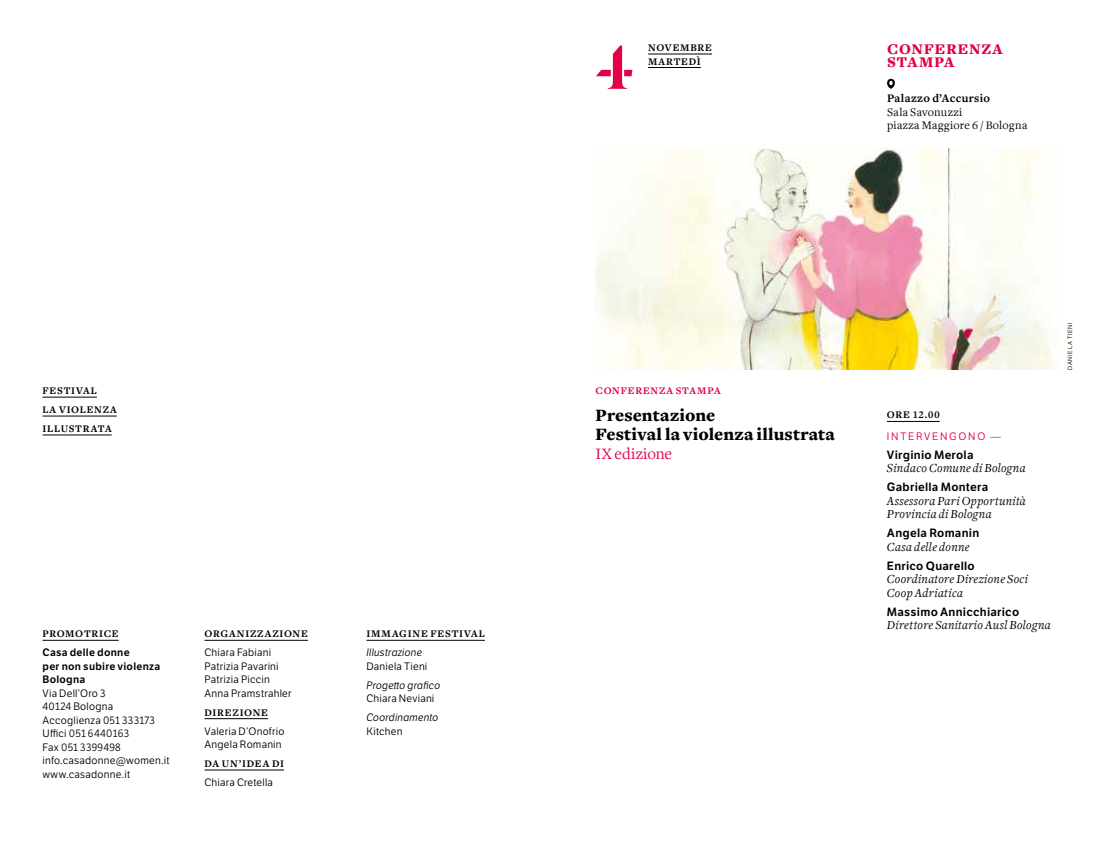
<style>
.page{position:relative;width:1106px;height:851px;background:#fff}
.page>*{position:absolute;margin:0;border:0;box-sizing:border-box;transform-origin:0 0}
.t1{font:500 67.8px "Dala Floda";color:#e30045}
.t2{font:900 18px/18.9px "Freight Text";letter-spacing:.01em;color:#000}
.t3{font:16.5px "Freight Text";color:#e30045}
.t4{font:900 15.3px/13.5px "Freight Text";letter-spacing:.065em;color:#e30045}
.t5{font:italic 12.75px/13.5px "Freight Text";letter-spacing:.02em;color:#000}
.t6{font:12px/13.5px "Freight Text";letter-spacing:.025em;color:#000}
.t7{font:700 12px "Freight Text";letter-spacing:.03em;color:#000}
.t8{font:600 11.7px "LFT Etica";letter-spacing:.02em;color:#000}
.t9{font:10.5px/13.5px "LFT Etica";letter-spacing:.02em;color:#000}
.t10{font:10.5px/18.9px "Freight Text Bold SC";letter-spacing:.075em;color:#000}
.t11{font:600 10.5px/13.5px "LFT Etica";letter-spacing:.025em;color:#000}
.t12{font:italic 10.5px "LFT Etica";letter-spacing:.02em;color:#000}
.t13{font:700 10.5px "Freight Text";letter-spacing:.075em;color:#e30045}
.t14{font:10.5px "LFT Etica";color:#e30045}
.t15{font:6px "LFT Etica";color:#000}
</style>
<div class="page">
<img style="left:595px;top:148px;width:460px;height:222px">
<svg style="left:887px;top:79px;width:7px;height:10px"></svg>
<hr style="left:648px;top:54px;width:64px;height:1px;background:#000">
<hr style="left:648px;top:67px;width:52px;height:1px;background:#000">
<hr style="left:887px;top:421px;width:52px;height:1px;background:#000">
<hr style="left:43px;top:640px;width:76px;height:1px;background:#000">
<hr style="left:204px;top:640px;width:104px;height:1px;background:#000">
<hr style="left:204px;top:718px;width:64px;height:1px;background:#000">
<hr style="left:204px;top:769px;width:80px;height:1px;background:#000">
<hr style="left:366px;top:640px;width:119px;height:1px;background:#000">
<hr style="left:43px;top:397px;width:54px;height:1px;background:#000">
<hr style="left:43px;top:416px;width:74px;height:1px;background:#000">
<hr style="left:43px;top:434px;width:69px;height:1px;background:#000">
<p class="t10" style="left:43px;top:381px;width:76px">FESTIVAL<br>LA VIOLENZA<br>ILLUSTRATA</p>
<p class="t10" style="left:43px;top:624px;width:78px">PROMOTRICE</p>
<p class="t11" style="left:43px;top:645px;width:119px">Casa delle donne<br>per non subire violenza<br>Bologna</p>
<p class="t9" style="left:43px;top:686px;width:128px">Via Dell’Oro 3<br>40124 Bologna<br>Accoglienza 051 333173<br>Uffici 051 6440163<br>Fax 051 3399498 info.casadonne@women.it www.casadonne.it</p>
<p class="t10" style="left:204px;top:624px;width:105px">ORGANIZZAZIONE</p>
<p class="t9" style="left:204px;top:646px;width:88px">Chiara Fabiani<br>Patrizia Pavarini<br>Patrizia Piccin<br>Anna Pramstrahler</p>
<p class="t10" style="left:204px;top:703px;width:65px">DIREZIONE</p>
<p class="t9" style="left:204px;top:724px;width:81px">Valeria D’Onofrio<br>Angela Romanin</p>
<p class="t10" style="left:204px;top:754px;width:81px">DA UN’IDEA DI</p>
<p class="t9" style="left:204px;top:775px;width:70px">Chiara Cretella</p>
<p class="t10" style="left:366px;top:624px;width:120px">IMMAGINE FESTIVAL</p>
<p class="t12" style="left:366px;top:646px;width:57px">Illustrazione</p>
<p class="t9" style="left:366px;top:659px;width:62px">Daniela Tieni</p>
<p class="t12" style="left:366px;top:678px;width:75px">Progetto grafico</p>
<p class="t9" style="left:366px;top:692px;width:69px">Chiara Neviani</p>
<p class="t12" style="left:366px;top:711px;width:73px">Coordinamento</p>
<p class="t9" style="left:366px;top:724px;width:38px">Kitchen</p>
<h1 class="t1" style="left:596px;top:22px;width:39px">4</h1>
<h3 class="t4" style="left:887px;top:42px;width:117px">CONFERENZA<br>STAMPA</h3>
<p class="t7" style="left:887px;top:92px;width:104px">Palazzo d’Accursio</p>
<p class="t6" style="left:887px;top:105px;width:142px">Sala Savonuzzi<br>piazza Maggiore 6 / Bologna</p>
<p class="t10" style="left:648px;top:41px;width:65px;line-height:13.5px">NOVEMBRE<br>MARTEDÌ</p>
<p class="t13" style="left:595px;top:385px;width:56px">CONFERENZ</p>
<p class="t13" style="left:666px;top:385px;width:56px">A STAMPA</p>
<h2 class="t2" style="left:595px;top:406px;width:241px">Presentazione<br>Festival la violenza illustrata</h2>
<h3 class="t3" style="left:595px;top:444px;width:78px">IX edizione</h3>
<p class="t10" style="left:887px;top:406px;width:54px">ORE 12.00</p>
<p class="t14" style="left:887px;top:430px;width:13px">Inter</p>
<p class="t14" style="left:924px;top:430px;width:17px">veng</p>
<p class="t14" style="left:958px;top:430px;width:44px">ono —</p>
<p class="t8" style="left:887px;top:447px;width:88px">Virginio Merola</p>
<p class="t5" style="left:887px;top:462px;width:140px">Sindaco Comune di Bologna</p>
<p class="t8" style="left:887px;top:480px;width:103px">Gabriella Montera</p>
<p class="t5" style="left:887px;top:494px;width:140px">Assessora Pari Opportunità<br>Provincia di Bologna</p>
<p class="t8" style="left:887px;top:526px;width:94px">Angela Romanin</p>
<p class="t5" style="left:887px;top:540px;width:84px">Casa delle donne</p>
<p class="t8" style="left:887px;top:558px;width:89px">Enrico Quarello</p>
<p class="t5" style="left:887px;top:572px;width:142px">Coordinatore Direzione Soci<br>Coop Adriatica</p>
<p class="t8" style="left:887px;top:604px;width:134px">Massimo Annicchiarico</p>
<p class="t5" style="left:887px;top:618px;width:165px">Direttore Sanitario Ausl Bologna</p>
<p class="t15" style="left:1066px;top:370px;width:48px;rotate:-90deg">daniela tieni</p>
</div>
